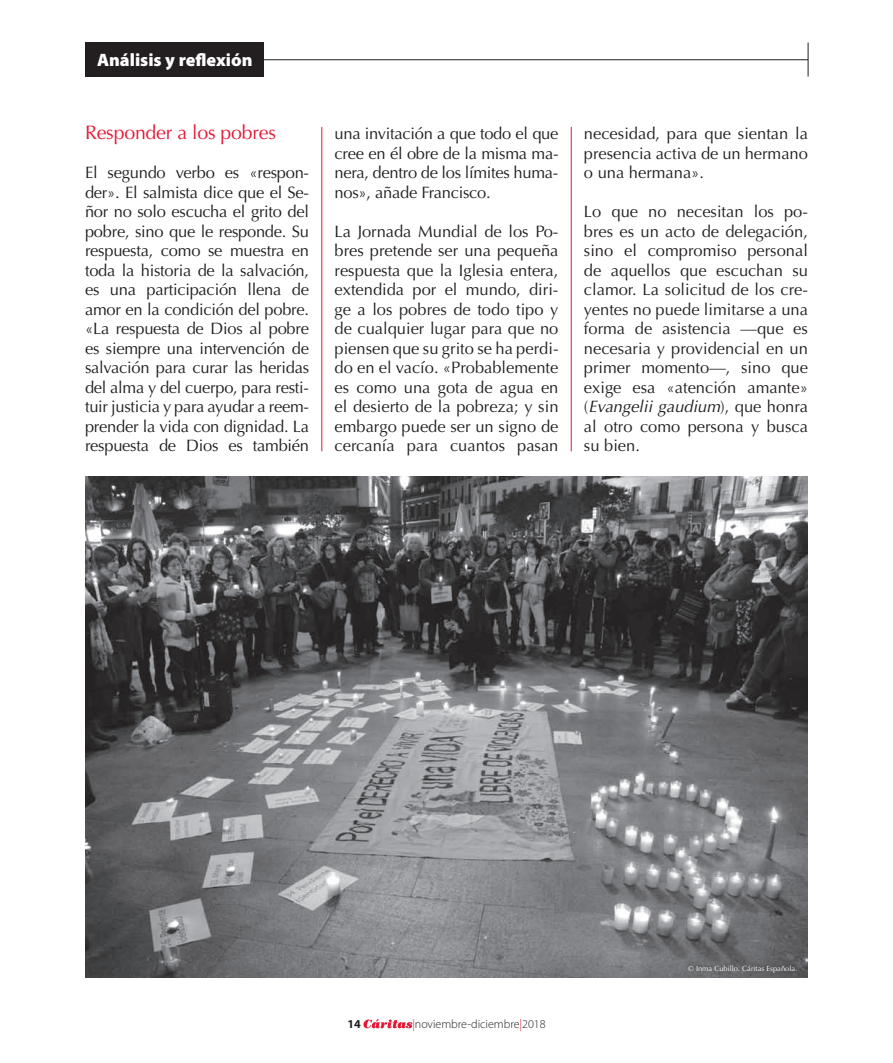
<style>
.page{position:relative;width:893px;height:1063px;background:#fff}
.page>*{position:absolute;margin:0;border:0;box-sizing:border-box;transform-origin:0 0}
.t1{font:19.5px "Optima";letter-spacing:-.01em;color:#e51836}
.t2{font:900 18px "Myriad Pro";color:#fff}
.t3{font:16.5px/19.5px "Optima";color:#231f20;text-align:justify}
.t4{font:300 12px "Myriad Pro";color:#231f20}
.t5{font:700 12px "Myriad Pro";color:#231f20}
.t6{font:7.5px "Optima";color:#fff}
.s1{font-style:italic}
.s2{color:#e51836}
</style>
<div class="page">
<svg style="left:363px;top:1019px;width:49px;height:9px"></svg>
<hr style="left:264px;top:59px;width:544px;height:1px;background:#231f20">
<hr style="left:808px;top:43px;width:1px;height:34px;background:#231f20">
<div style="left:85px;top:43px;width:179px;height:34px;background:#231f20"></div>
<hr style="left:322px;top:127px;width:1px;height:324px;background:#e51836">
<hr style="left:571px;top:127px;width:1px;height:324px;background:#e51836">
<img style="left:85px;top:477px;width:723px;height:501px">
<div style="left:684px;top:960px;width:117px;height:16px;background:#231f20;opacity:.75"></div>
<p class="t2" style="left:97px;top:48px;width:157px">Análisis y reflexión</p>
<p class="t1" style="left:85px;top:121px;width:192px">Responder a los pobres</p>
<p class="t3" style="left:85px;top:163px;width:226px">El segundo verbo es «respon&shy;der». El salmista dice que el Se&shy;ñor no solo escucha el grito del pobre, sino que le responde. Su respuesta, como se muestra en toda la historia de la salvación, es una participación llena de amor en la condición del pobre. «La respuesta de Dios al pobre es siempre una intervención de salvación para curar las heridas del alma y del cuerpo, para resti&shy;tuir justicia y para ayudar a reem&shy;prender la vida con dignidad. La respuesta de Dios es también</p>
<p class="t3" style="left:334px;top:124px;width:225px">una invitación a que todo el que cree en él obre de la misma ma&shy;nera, dentro de los límites huma&shy;nos», añade Francisco.</p>
<p class="t3" style="left:334px;top:222px;width:225px">La Jornada Mundial de los Po&shy;bres pretende ser una pequeña respuesta que la Iglesia entera, extendida por el mundo, diri&shy;ge a los pobres de todo tipo y de cualquier lugar para que no piensen que su grito se ha perdi&shy;do en el vacío. «Probablemente es como una gota de agua en el desierto de la pobreza; y sin embargo puede ser un signo de cercanía para cuantos pasan</p>
<p class="t3" style="left:584px;top:124px;width:225px">necesidad, para que sientan la presencia activa de un hermano o una hermana».</p>
<p class="t3" style="left:584px;top:202px;width:225px">Lo que no necesitan los po&shy;bres es un acto de delegación, sino el compromiso personal de aquellos que escuchan su clamor. La solicitud de los cre&shy;yentes no puede limitarse a una forma de asistencia —que es necesaria y providencial en un primer momento—, sino que exige esa «atención amante» (<span class="s1">Evangelii gaudium</span>), que honra al otro como persona y busca su bien.</p>
<p class="t5" style="left:347px;top:1016px;width:15px">14</p>
<p class="t4" style="left:412px;top:1018px;width:135px"><span class="s2">|</span>noviembre-diciembre<span class="s2">|</span>2018</p>
<p class="t6" style="left:688px;top:964px;width:111px">© Inma Cubillo. Cáritas Española.</p>
</div>
